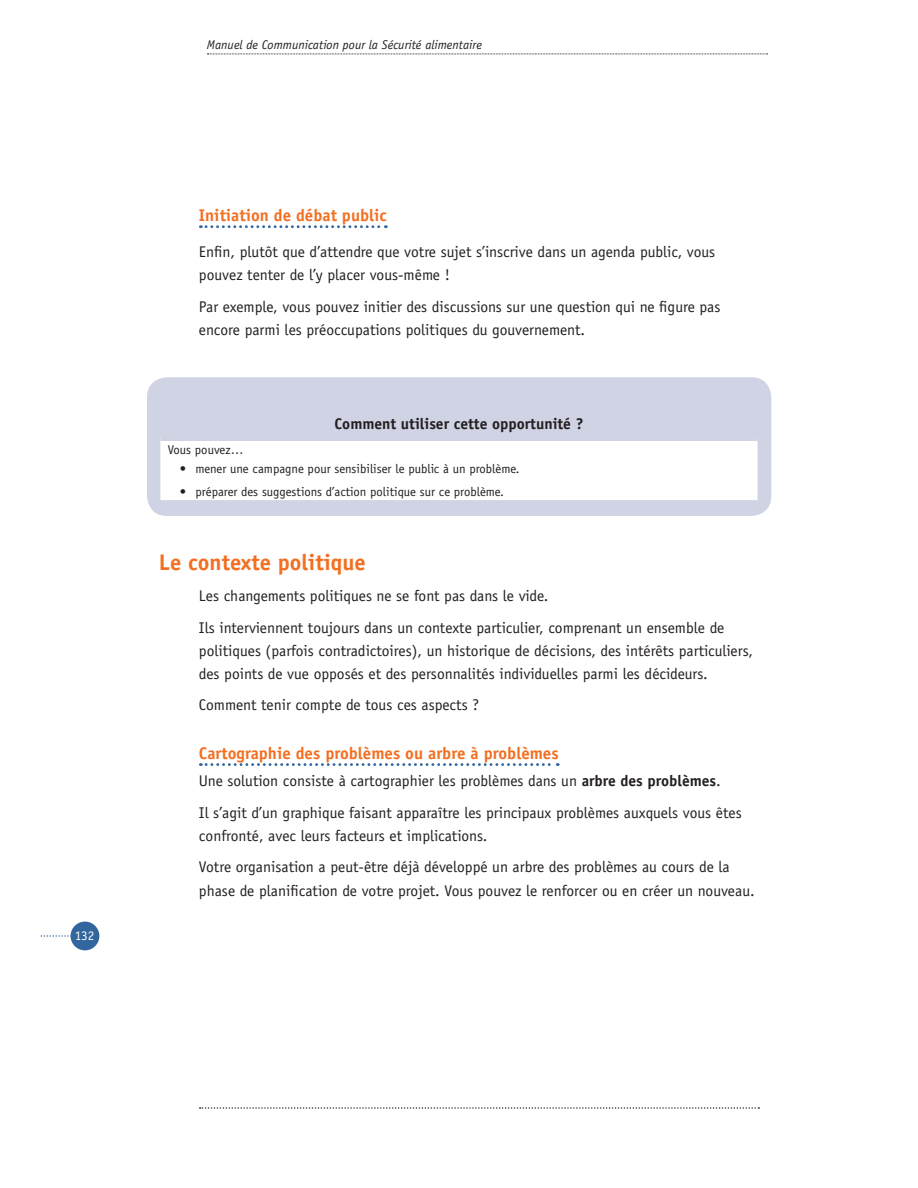
<style>
.page{position:relative;width:918px;height:1188px;background:#fff}
.page>*{position:absolute;margin:0;border:0;box-sizing:border-box;transform-origin:0 0}
.t1{font:700 22.65px "Officina Sans";color:#f36f21}
.t2{font:700 16.95px "Officina Sans";color:#f36f21}
.t3{font:15.45px/23.2px "Officina Sans";color:#231f20}
.t4{font:700 15.45px "Officina Sans";color:#231f20}
.t5{font:13.2px "Officina Sans";color:#fff}
.t6{font:12.75px/19px "Officina Sans";color:#231f20}
.t7{font:italic 12.75px "Officina Sans";color:#231f20}
.s1{font-weight:700}
</style>
<div class="page">
<svg style="left:40px;top:935px;width:31px;height:2px"></svg>
<svg style="left:207px;top:54px;width:561px;height:1px"></svg>
<svg style="left:200px;top:1107px;width:559px;height:2px"></svg>
<div style="left:71px;top:922px;width:28px;height:28px;background:#31669f;border-radius:50%"></div>
<div style="left:147px;top:377px;width:624px;height:139px;background:#cfd3e4;border-radius:20px"></div>
<svg style="left:200px;top:225px;width:186px;height:3px"></svg>
<svg style="left:200px;top:763px;width:358px;height:3px"></svg>
<div style="left:160px;top:437px;width:598px;height:67px;background:#fff"></div>
<div style="left:160px;top:433px;width:598px;height:8px;background:#cfd3e4"></div>
<div style="left:159px;top:500px;width:600px;height:9px;background:#cfd3e4"></div>
<p class="t5" style="left:75px;top:931px;width:21px">132</p>
<p class="t7" style="left:207px;top:40px;width:277px">Manuel de Communication pour la Sécurité alimentaire</p>
<p class="t2" style="left:199px;top:209px;width:189px">Initiation de débat public</p>
<p class="t3" style="left:199px;top:241px;width:518px">Enfin, plutôt que d’attendre que votre sujet s’inscrive dans un agenda public, vous pouvez tenter de l’y placer vous-même !</p>
<p class="t3" style="left:199px;top:296px;width:523px">Par exemple, vous pouvez initier des discussions sur une question qui ne figure pas encore parmi les préoccupations politiques du gouvernement.</p>
<p class="t4" style="left:335px;top:418px;width:250px">Comment utiliser cette opportunité ?</p>
<p class="t6" style="left:195px;top:441px;width:326px;text-indent:-28px">Vous pouvez…<br>mener une campagne pour sensibiliser le public à un problème.</p>
<p class="t6" style="left:195px;top:484px;width:310px">préparer des suggestions d’action politique sur ce problème.</p>
<h1 class="t1" style="left:159px;top:554px;width:208px">Le contexte politique</h1>
<p class="t3" style="left:199px;top:582px;width:527px;line-height:31.3px">Les changements politiques ne se font pas dans le vide.<br>Ils interviennent toujours dans un contexte particulier, comprenant un ensemble de</p>
<p class="t3" style="left:199px;top:640px;width:556px">politiques (parfois contradictoires), un historique de décisions, des intérêts particuliers, des points de vue opposés et des personnalités individuelles parmi les décideurs.</p>
<p class="t3" style="left:199px;top:695px;width:282px">Comment tenir compte de tous ces aspects ?</p>
<p class="t2" style="left:199px;top:747px;width:361px">Cartographie des problèmes ou arbre à problèmes</p>
<p class="t3" style="left:199px;top:767px;width:544px;line-height:31.3px">Une solution consiste à cartographier les problèmes dans un <span class="s1">arbre des problèmes</span>.<br>Il s’agit d’un graphique faisant apparaître les principaux problèmes auxquels vous êtes</p>
<p class="t3" style="left:199px;top:821px;width:532px;line-height:31.3px">confronté, avec leurs facteurs et implications.<br>Votre organisation a peut-être déjà développé un arbre des problèmes au cours de la</p>
<p class="t3" style="left:199px;top:880px;width:557px">phase de planification de votre projet. Vous pouvez le renforcer ou en créer un nouveau.</p>
</div>
